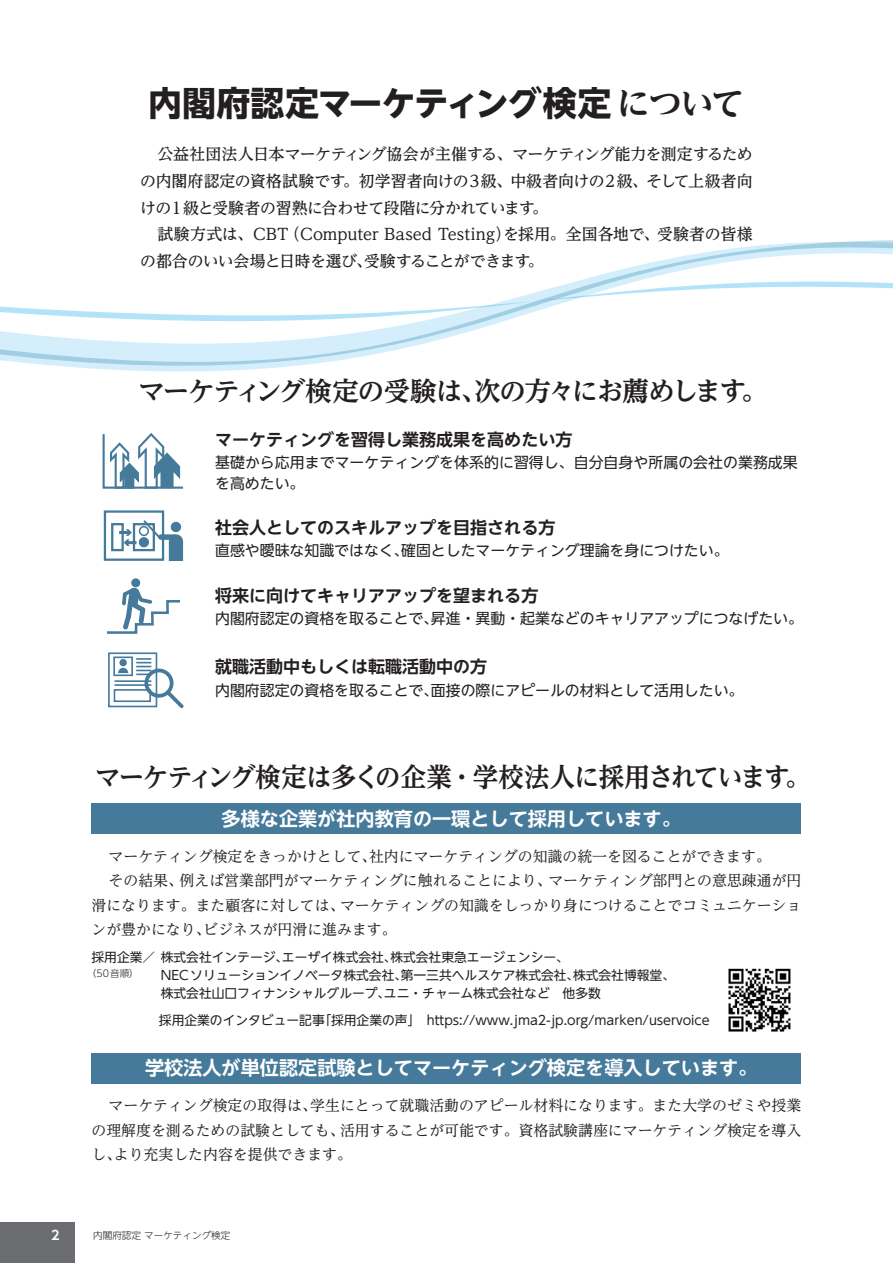
<style>
.page{position:relative;width:893px;height:1263px;background:#fff}
.page>*{position:absolute;margin:0;border:0;box-sizing:border-box;transform-origin:0 0}
.t1{font:700 34.05px "UD Shin Go NT Pro";letter-spacing:-.015em;color:#231f20}
.t2{font:700 26.55px "UD Reimin Pro";letter-spacing:-.05em;color:#231f20;scale:.96 1}
.t3{font:700 26.55px "UD Reimin Pro";letter-spacing:-.05em;color:#231f20}
.t4{font:700 19.2px "UD Shin Go NT Pro De";color:#fff}
.t5{font:700 16.95px "UD Shin Go NT Pro De";color:#231f20}
.t6{font:500 15.9px/26.5px "UD Reimin Pro";letter-spacing:-.015em;color:#231f20;text-align:justify}
.t7{font:14.85px/24.5px "UD Reimin Pro";color:#231f20;text-align:justify}
.t8{font:14.85px/20.2px "UD Shin Go NT Pro";color:#231f20}
.t9{font:12.75px/18.1px "UD Shin Go NT Pro";color:#231f20}
.t10{font:700 12.75px "UD Shin Go NT Pro De";color:#fff}
.t11{font:300 9.6px "UD Shin Go NT Pro";color:#231f20}
.s1{font-family:"UD Reimin Pro";font-stretch:expanded}
</style>
<div class="page">
<div style="left:0;top:1222px;width:75px;height:41px;background:#6c6d70"></div>
<svg style="left:61px;top:366px;width:230px;height:5px"></svg>
<svg style="left:0;top:240px;width:893px;height:126px"></svg>
<div style="left:92px;top:803px;width:709px;height:31px;background:#457a9b"></div>
<div style="left:92px;top:1053px;width:709px;height:31px;background:#457a9b"></div>
<svg style="left:102px;top:433px;width:82px;height:56px"></svg>
<svg style="left:119px;top:529px;width:14px;height:17px"></svg>
<div style="left:171px;top:522px;width:10px;height:10px;background:#457a9b;border-radius:50%"></div>
<svg style="left:169px;top:534px;width:14px;height:27px"></svg>
<div style="left:158px;top:534px;width:19px;height:6px;background:#457a9b;border-radius:3px"></div>
<svg style="left:144px;top:520px;width:17px;height:19px"></svg>
<div style="left:104px;top:510px;width:60px;height:51px;border:2px solid #457a9b"></div>
<div style="left:111px;top:523px;width:13px;height:28px;border:2px solid #457a9b"></div>
<div style="left:133px;top:523px;width:22px;height:28px;border:2px solid #457a9b"></div>
<div style="left:139px;top:526px;width:10px;height:10px;border:2px solid #457a9b;border-radius:50%"></div>
<div style="left:140px;top:538px;width:8px;height:9px;background:#457a9b;border-radius:50%"></div>
<div style="left:139px;top:537px;width:10px;height:10px;border:2px solid #457a9b;border-radius:50%"></div>
<svg style="left:131px;top:578px;width:10px;height:10px"></svg>
<svg style="left:107px;top:587px;width:73px;height:47px"></svg>
<div style="left:119px;top:659px;width:8px;height:7px;background:#457a9b;border-radius:50%"></div>
<svg style="left:118px;top:668px;width:10px;height:5px"></svg>
<div style="left:108px;top:652px;width:49px;height:55px;border:2px solid #457a9b"></div>
<div style="left:113px;top:656px;width:20px;height:20px;border:2px solid #457a9b"></div>
<svg style="left:136px;top:658px;width:15px;height:17px"></svg>
<hr style="left:114px;top:680px;width:37px;height:2px;background:#457a9b">
<hr style="left:114px;top:684px;width:37px;height:2px;background:#457a9b">
<div style="left:114px;top:689px;width:37px;height:13px;border:2px solid #457a9b"></div>
<div style="left:144px;top:669px;width:30px;height:29px;border:4px solid #457a9b;border-radius:50%"></div>
<svg style="left:162px;top:687px;width:22px;height:22px"></svg>
<img style="left:728px;top:968px;width:63px;height:64px">
<h1 class="t1" style="left:148px;top:76px;width:598px">内閣府認定マーケティング検定<span class="s1">について</span></h1>
<p class="t6" style="left:140px;top:141px;width:614px;text-indent:17px">公益社団法人日本マーケティング協会が主催する、マーケティング能力を測定するための内閣府認定の資格試験です。初学習者向けの３級、中級者向けの２級、そして上級者向けの1級と受験者の習熟に合わせて段階に分かれています。</p>
<p class="t6" style="left:140px;top:220px;width:614px;text-indent:17px">試験方式は、CBT（Computer Based Testing）を採用。全国各地で、受験者の皆様の都合のいい会場と日時を選び、受験することができます。</p>
<h2 class="t3" style="left:138px;top:369px;width:631px">マーケティング検定の受験は、次の方々にお薦めします。</h2>
<p class="t5" style="left:215px;top:426px;width:359px">マーケティングを習得し業務成果を高めたい方</p>
<p class="t8" style="left:215px;top:452px;width:584px">基礎から応用までマーケティングを体系的に習得し、自分自身や所属の会社の業務成果を高めたい。</p>
<p class="t5" style="left:215px;top:513px;width:342px">社会人としてのスキルアップを目指される方</p>
<p class="t8" style="left:215px;top:540px;width:515px">直感や曖昧な知識ではなく、確固としたマーケティング理論を身につけたい。</p>
<p class="t5" style="left:215px;top:582px;width:325px">将来に向けてキャリアアップを望まれる方</p>
<p class="t8" style="left:215px;top:608px;width:589px">内閣府認定の資格を取ることで、昇進・異動・起業などのキャリアアップにつなげたい。</p>
<p class="t5" style="left:215px;top:653px;width:274px">就職活動中もしくは転職活動中の方</p>
<p class="t8" style="left:215px;top:680px;width:530px">内閣府認定の資格を取ることで、面接の際にアピールの材料として活用したい。</p>
<h2 class="t2" style="left:95px;top:755px;width:747px">マーケティング検定は多くの企業・学校法人に採用されています。</h2>
<p class="t4" style="left:222px;top:803px;width:461px">多様な企業が社内教育の一環として採用しています。</p>
<p class="t7" style="left:109px;top:843px;width:664px">マーケティング検定をきっかけとして、社内にマーケティングの知識の統一を図ることができます。</p>
<p class="t7" style="left:109px;top:868px;width:694px">その結果、例えば営業部門がマーケティングに触れることにより、マーケティング部門との意思疎通が円</p>
<p class="t7" style="left:92px;top:892px;width:711px">滑になります。また顧客に対しては、マーケティングの知識をしっかり身につけることでコミュニケーショ</p>
<p class="t7" style="left:92px;top:917px;width:307px">ンが豊かになり、ビジネスが円滑に進みます。</p>
<p class="t9" style="left:92px;top:947px;width:479px">採用企業／株式会社インテージ、エーザイ株式会社、株式会社東急エージェンシー、</p>
<p class="t11" style="left:87px;top:965px;width:54px">（50音順）</p>
<p class="t9" style="left:161px;top:965px;width:516px">NECソリューションイノベータ株式会社、第一三共ヘルスケア株式会社、株式会社博報堂、株式会社山口フィナンシャルグループ、ユニ・チャーム株式会社など　他多数</p>
<p class="t9" style="left:159px;top:1010px;width:552px">採用企業のインタビュー記事「採用企業の声」　https://www.jma2-jp.org/marken/uservoice</p>
<p class="t4" style="left:145px;top:1052px;width:614px">学校法人が単位認定試験としてマーケティング検定を導入しています。</p>
<p class="t7" style="left:92px;top:1093px;width:711px;text-indent:17px">マーケティング検定の取得は、学生にとって就職活動のアピール材料になります。また大学のゼミや授業の理解度を測るための試験としても、活用することが可能です。資格試験講座にマーケティング検定を導入し、より充実した内容を提供できます。</p>
<p class="t10" style="left:51px;top:1225px;width:10px">2</p>
<p class="t11" style="left:93px;top:1227px;width:139px">内閣府認定 マーケティング検定</p>
</div>
